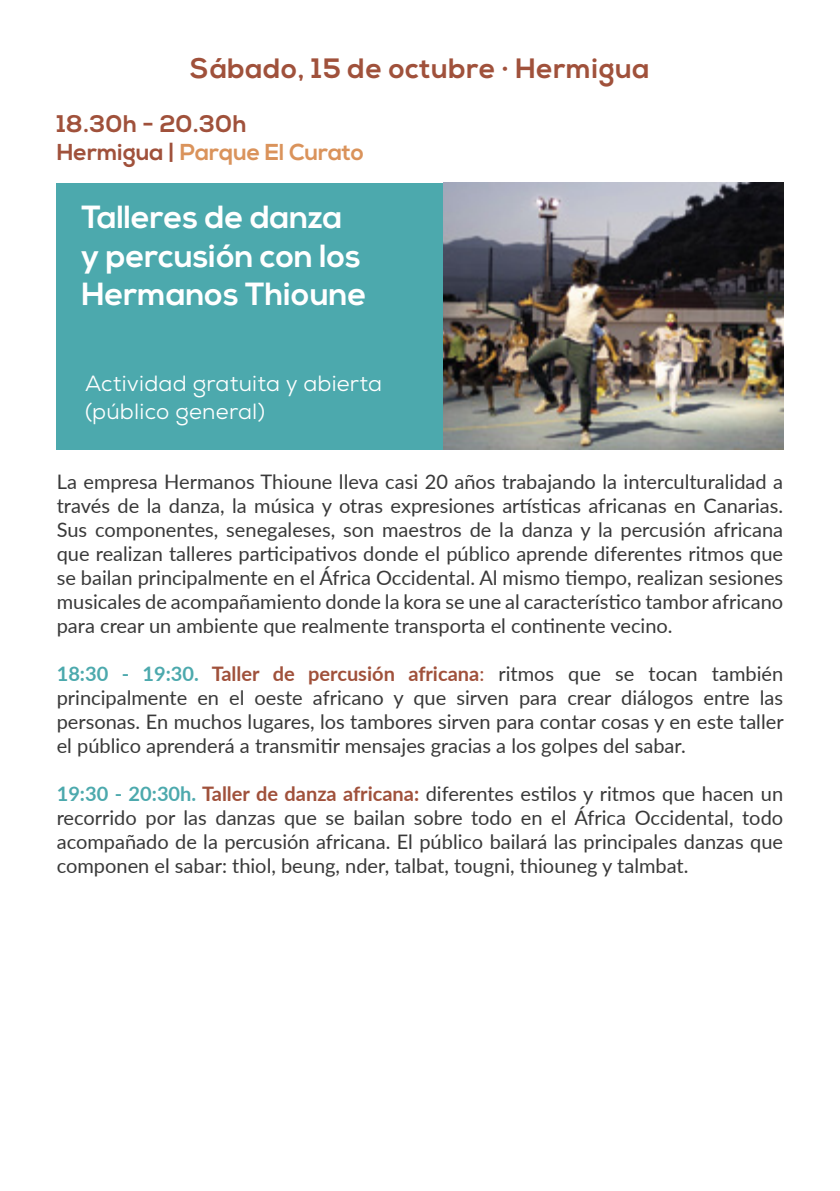
<style>
.page{position:relative;width:840px;height:1191px;background:#fff}
.page>*{position:absolute;margin:0;border:0;box-sizing:border-box;transform-origin:0 0}
.t1{font:700 32px/38.4px "Nexa";color:#fff}
.t2{font:700 28px "Nexa";letter-spacing:.02em;color:#a0513b}
.t3{font:700 24px "Nexa";letter-spacing:.02em;color:#a0513b}
.t4{font:700 23px "Nexa";color:#da935b}
.t5{font:22px/28px "Nexa";letter-spacing:.01em;color:#fff}
.t6{font:20px/24px "Lato";color:#393939;text-align:justify}
.s1{color:#a0513b}
.s2{font-weight:700;color:#4ca9ad}
.s3{font-weight:700;color:#a0513b}
</style>
<div class="page">
<div style="left:57px;top:183px;width:725px;height:266px;background:#4ca9ad"></div>
<img style="left:443px;top:183px;width:339px;height:266px">
<h2 class="t2" style="left:190px;top:52px;width:460px">Sábado, 15 de octubre · Hermigua</h2>
<p class="t3" style="left:57px;top:110px;width:191px">18.30h - 20.30h</p>
<p class="t4" style="left:57px;top:139px;width:309px"><span class="s1">Hermigua |</span> Parque El Curato</p>
<h1 class="t1" style="left:81px;top:199px;width:286px">Talleres de danza y percusión con los<br>Hermanos Thioune</h1>
<p class="t5" style="left:85px;top:369px;width:298px">Actividad gratuita y abierta (público general)</p>
<p class="t6" style="left:57px;top:469px;width:727px">La empresa Hermanos Thioune lleva casi 20 años trabajando la interculturalidad a través de la danza, la música y otras expresiones artísticas africanas en Canarias.<br>Sus componentes, senegaleses, son maestros de la danza y la percusión africana que realizan talleres participativos donde el público aprende diferentes ritmos que se bailan principalmente en el África Occidental. Al mismo tiempo, realizan sesiones musicales de acompañamiento donde la kora se une al característico tambor africano para crear un ambiente que realmente transporta el continente vecino.</p>
<p class="t6" style="left:57px;top:661px;width:728px"><span class="s2">18:30 - 19:30.</span> <span class="s3">Taller de percusión africana</span><span class="s1">:</span> ritmos que se tocan también principalmente en el oeste africano y que sirven para crear diálogos entre las personas. En muchos lugares, los tambores sirven para contar cosas y en este taller el público aprenderá a transmitir mensajes gracias a los golpes del sabar.</p>
<p class="t6" style="left:57px;top:781px;width:727px"><span class="s2">19:30 - 20:30h.</span> <span class="s3">Taller de danza africana:</span> diferentes estilos y ritmos que hacen un recorrido por las danzas que se bailan sobre todo en el África Occidental, todo acompañado de la percusión africana. El público bailará las principales danzas que componen el sabar: thiol, beung, nder, talbat, tougni, thiouneg y talmbat.</p>
</div>
